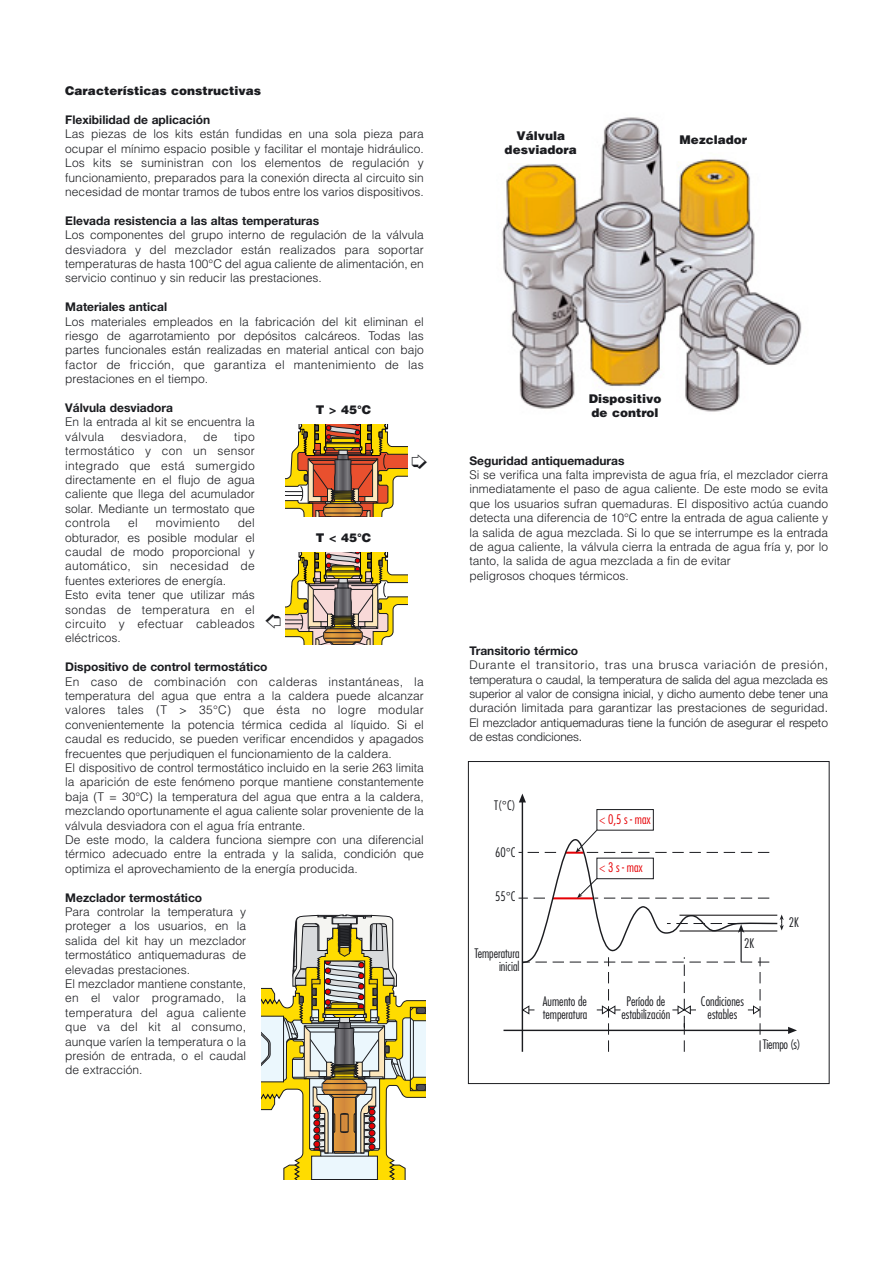
<style>
.page{position:relative;width:893px;height:1263px;background:#fff}
.page>*{position:absolute;margin:0;border:0;box-sizing:border-box;transform-origin:0 0}
.t1{font:300 condensed 12.9px/12.9px "Futura";color:#1b1c20;text-align:center}
.t2{font:300 condensed 12.9px "Futura";color:#e60005}
.t3{font:300 12px/14.4px "Helvetica";color:#1b1c20}
.t4{font:300 12px/14.4px "Helvetica Neue";color:#1b1c20;text-align:justify}
.t5{font:700 12px "Helvetica Neue";color:#1b1c20}
.t6{font:900 12px/14.4px "Helvetica";color:#1b1c20;text-align:center}
.t7{font:300 12px "Helvetica";letter-spacing:.02em;color:#1b1c20}
</style>
<div class="page">
<div style="left:596px;top:809px;width:57px;height:21px;background:#fff;border:1px solid #1b1c20"></div>
<hr style="left:521px;top:802px;width:2px;height:250px;background:#1b1c20">
<svg style="left:519px;top:794px;width:7px;height:8px"></svg>
<hr style="left:503px;top:1030px;width:285px;height:1px;background:#1b1c20">
<svg style="left:518px;top:830px;width:279px;height:222px"></svg>
<div style="left:468px;top:761px;width:361px;height:323px;border:1px solid #1b1c20"></div>
<img style="left:502px;top:117px;width:300px;height:295px">
<hr style="left:311px;top:1179px;width:66px;height:1px;background:#1b1c20">
<svg style="left:261px;top:914px;width:164px;height:265px"></svg>
<div style="left:582px;top:392px;width:85px;height:33px;background:#fff"></div>
<div style="left:498px;top:130px;width:85px;height:33px;background:#fff"></div>
<div style="left:671px;top:119px;width:84px;height:33px;background:#fff"></div>
<svg style="left:285px;top:425px;width:123px;height:91px"></svg>
<svg style="left:285px;top:553px;width:122px;height:92px"></svg>
<p class="t6" style="left:65px;top:85px;width:197px">Características constructivas</p>
<p class="t5" style="left:65px;top:115px;width:146px">Flexibilidad de aplicación</p>
<p class="t3" style="left:65px;top:128px;width:360px;text-align:justify">Las piezas de los kits están fundidas en una sola pieza para ocupar el mínimo espacio posible y facilitar el montaje hidráulico.<br>Los kits se suministran con los elementos de regulación y funcionamiento, preparados para la conexión directa al circuito sin necesidad de montar tramos de tubos entre los varios dispositivos.</p>
<p class="t5" style="left:65px;top:216px;width:255px">Elevada resistencia a las altas temperaturas</p>
<p class="t3" style="left:65px;top:229px;width:360px;text-align:justify">Los componentes del grupo interno de regulación de la válvula desviadora y del mezclador están realizados para soportar temperaturas de hasta 100°C del agua caliente de alimentación, en servicio continuo y sin reducir las prestaciones.</p>
<p class="t5" style="left:65px;top:303px;width:103px">Materiales antical</p>
<p class="t3" style="left:65px;top:315px;width:360px;text-align:justify">Los materiales empleados en la fabricación del kit eliminan el riesgo de agarrotamiento por depósitos calcáreos. Todas las partes funcionales están realizadas en material antical con bajo factor de fricción, que garantiza el mantenimiento de las prestaciones en el tiempo.</p>
<p class="t5" style="left:65px;top:403px;width:109px">Válvula desviadora</p>
<p class="t3" style="left:65px;top:416px;width:191px">En la entrada al kit se encuentra la válvula</p>
<p class="t6" style="left:504px;top:129px;width:74px">Válvula desviadora</p>
<p class="t6" style="left:679px;top:133px;width:69px">Mezclador</p>
<p class="t6" style="left:588px;top:392px;width:74px">Dispositivo</p>
<p class="t6" style="left:316px;top:404px;width:57px">T &gt; 45°C</p>
<p class="t6" style="left:591px;top:407px;width:68px">de control</p>
<p class="t3" style="left:65px;top:430px;width:191px;text-align:justify;text-indent:169px">tipo termostático y con un sensor integrado que está sumergido directamente en el flujo de agua caliente que llega del acumulador solar. Mediante un termostato que controla</p>
<p class="t7" style="left:121px;top:432px;width:68px">desviadora,</p>
<p class="t3" style="left:203px;top:430px;width:16px">de</p>
<p class="t5" style="left:469px;top:456px;width:156px">Seguridad antiquemaduras</p>
<p class="t3" style="left:469px;top:469px;width:360px">Si se verifica una falta imprevista de agua fría, el mezclador cierra inmediatamente el paso de agua caliente. De este modo se evita que los usuarios sufran quemaduras. El dispositivo actúa cuando detecta una diferencia de 10°C entre la entrada de agua caliente y la salida de agua mezclada. Si lo que se interrumpe es la entrada de agua caliente, la válvula cierra la entrada de agua fría y, por lo tanto, la salida de agua mezclada a fin de evitar<br>peligrosos choques térmicos.</p>
<p class="t3" style="left:65px;top:517px;width:191px;text-indent:172px">del obturador, es posible modular el caudal de modo proporcional y automático, sin necesidad de fuentes exteriores de energía.<br>Esto evita tener que utilizar más sondas de temperatura en el circuito y efectuar cableados eléctricos.</p>
<p class="t5" style="left:65px;top:663px;width:204px">Dispositivo de control termostático</p>
<p class="t3" style="left:65px;top:675px;width:360px">En caso de combinación con calderas instantáneas, la temperatura del agua que entra a la caldera puede alcanzar valores tales (T &gt; 35°C) que ésta no logre modular convenientemente la potencia térmica cedida al líquido. Si el caudal es reducido, se pueden verificar encendidos y apagados frecuentes que perjudiquen el funcionamiento de la caldera.<br>El dispositivo de control termostático incluido en la serie 263 limita la aparición de este fenómeno porque mantiene constantemente baja (T = 30°C) la temperatura del agua que entra a la caldera, mezclando oportunamente el agua caliente solar proveniente de la válvula desviadora con el agua fría entrante.<br>De este modo, la caldera funciona siempre con una diferencial térmico adecuado entre la entrada y la salida, condición que optimiza el aprovechamiento de la energía producida.</p>
<p class="t5" style="left:65px;top:893px;width:138px">Mezclador termostático</p>
<p class="t3" style="left:65px;top:906px;width:182px">Para controlar la temperatura y proteger a los usuarios, en la salida del kit hay un mezclador termostático antiquemaduras de elevadas prestaciones.<br>El mezclador mantiene constante, en el valor programado, la temperatura del agua caliente que va del kit al consumo, aunque varíen la temperatura o la presión de entrada, o el caudal de extracción.</p>
<p class="t3" style="left:128px;top:517px;width:11px">el</p>
<p class="t7" style="left:156px;top:519px;width:65px">movimiento</p>
<p class="t6" style="left:316px;top:532px;width:57px">T &lt; 45°C</p>
<p class="t5" style="left:469px;top:646px;width:110px">Transitorio térmico</p>
<p class="t4" style="left:469px;top:659px;width:360px">Durante el transitorio, tras una brusca variación de presión, temperatura o caudal, la temperatura de salida del agua mezclada es superior al valor de consigna inicial, y dicho aumento debe tener una duración limitada para garantizar las prestaciones de seguridad.<br>El mezclador antiquemaduras tiene la función de asegurar el respeto de estas condiciones.</p>
<p class="t1" style="left:494px;top:800px;width:23px">T( C)</p>
<p class="t2" style="left:599px;top:813px;width:53px">&lt; 0,5 s - max</p>
<p class="t1" style="left:495px;top:846px;width:22px">60 C</p>
<p class="t2" style="left:599px;top:861px;width:45px">&lt; 3 s - max</p>
<p class="t1" style="left:495px;top:891px;width:22px">55 C</p>
<p class="t1" style="left:788px;top:916px;width:12px">2K</p>
<p class="t1" style="left:744px;top:938px;width:12px">2K</p>
<p class="t1" style="left:474px;top:948px;width:47px;text-align:right">Temperatura inicial</p>
<p class="t1" style="left:542px;top:996px;width:46px;text-align:left">Aumento de temperatura</p>
<p class="t1" style="left:621px;top:996px;width:50px">Período de estabilización</p>
<p class="t1" style="left:701px;top:996px;width:44px">Condiciones estables</p>
<p class="t1" style="left:762px;top:1039px;width:39px">Tiempo (s)</p>
</div>
